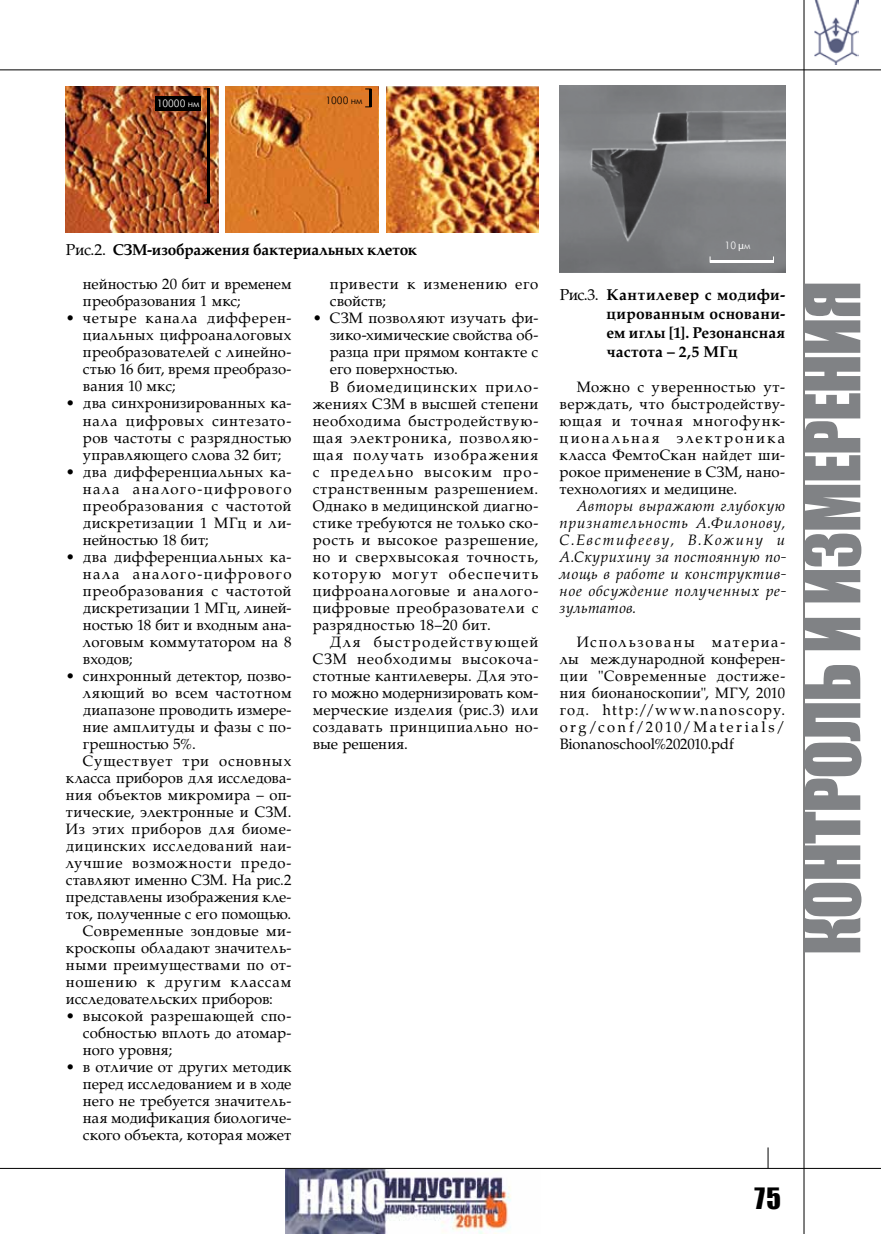
<style>
.page{position:relative;width:881px;height:1234px;background:#fff}
.page>*{position:absolute;margin:0;border:0;box-sizing:border-box;transform-origin:0 0}
.t1{font:70.5px "Impact";letter-spacing:-.02em;color:#808285}
.t2{font:27px "Impact";color:#000}
.t3{font:700 15.75px/18.9px "AG Palatial C";letter-spacing:.005em;color:#000;text-align:justify}
.t4{font:15px/17px "AG Palatial C";letter-spacing:.02em;color:#000;text-align:justify}
.t5{font:15px/17px "AG Palatial C";color:#000}
.t6{font:italic 15px/17px "AG Palatial C";letter-spacing:.045em;color:#000;text-align:justify}
.t7{font:15px/17px "AG Palatial C";letter-spacing:.04em;color:#000}
.t8{font:15px "AG Palatial C";letter-spacing:.045em;color:#000}
.t9{font:15px "AG Palatial C";letter-spacing:-.01em;color:#000}
.t10{font:15px "AG Palatial C";letter-spacing:.055em;color:#000}
.t11{font:15px "AG Palatial C";letter-spacing:.05em;color:#000}
.t12{font:15px "AG Palatial C";letter-spacing:.065em;color:#000}
.t13{font:15px "AG Palatial C";letter-spacing:.08em;color:#000}
.t14{font:15px "AG Palatial C";letter-spacing:.075em;color:#000}
.t15{font:15px "AG Palatial C";letter-spacing:.085em;color:#000}
.t16{font:15px "AG Palatial C";letter-spacing:.06em;color:#000}
.t17{font:10.5px "Futuris Light C";color:#fff}
.t18{font:10.5px "Futuris Light C";color:#000}
.s1{font-weight:400}
.s2{font-family:"Myriad Pro"}
</style>
<div class="page">
<svg style="left:767px;top:1147px;width:1px;height:20px"></svg>
<img style="left:814px;top:0;width:43px;height:65px">
<hr style="left:803px;top:0;width:1px;height:1233px;background:#000">
<hr style="left:0;top:1167px;width:880px;height:1px;background:#000">
<hr style="left:0;top:69px;width:880px;height:1px;background:#000">
<img style="left:285px;top:1168px;width:255px;height:65px">
<img style="left:559px;top:85px;width:225px;height:187px">
<hr style="left:709px;top:260px;width:64px;height:2px;background:#fff">
<img style="left:66px;top:86px;width:152px;height:146px">
<img style="left:226px;top:86px;width:152px;height:146px">
<img style="left:386px;top:86px;width:152px;height:146px">
<hr style="left:207px;top:89px;width:3px;height:114px;background:#000">
<hr style="left:368px;top:89px;width:3px;height:18px;background:#000">
<div style="left:156px;top:96px;width:45px;height:15px;background:#000"></div>
<p class="t17" style="left:157px;top:98px;width:44px">10000 нм</p>
<p class="t18" style="left:325px;top:94px;width:39px">1000 нм</p>
<p class="t3" style="left:66px;top:240px;width:352px"><span class="s1">Рис.2.</span> СЗМ-изображения бактериальных клеток</p>
<p class="t5" style="left:83px;top:276px;width:210px">нейностью 20 бит и временем преобразования 1 мкс;</p>
<p class="t4" style="left:83px;top:310px;width:210px;text-indent:-17px">• четыре канала дифферен&shy;циальных цифроаналоговых преобразователей с линейно&shy;стью 16 бит, время преобразо&shy;вания 10 мкс;</p>
<p class="t4" style="left:83px;top:395px;width:210px;text-indent:-17px">• два синхронизированных ка&shy;нала цифровых синтезато&shy;ров частоты с разрядностью управляющего слова 32 бит;</p>
<p class="t4" style="left:83px;top:463px;width:210px;text-indent:-17px">• два дифференциальных ка&shy;нала аналого-цифрового преобразования с частотой дискретизации 1 МГц и ли&shy;нейностью 18 бит;</p>
<p class="t4" style="left:83px;top:548px;width:210px;text-indent:-17px">• два дифференциальных ка&shy;нала аналого-цифрового преобразования с частотой дискретизации 1 МГц, линей&shy;ностью 18 бит и входным ана&shy;логовым коммутатором на 8 входов;</p>
<p class="t4" style="left:66px;top:667px;width:227px">• синхронный детектор, позво-</p>
<p class="t4" style="left:83px;top:684px;width:210px">ляющий во всем частотном</p>
<p class="t4" style="left:83px;top:701px;width:210px">диапазоне проводить измере-</p>
<p class="t4" style="left:83px;top:718px;width:210px">ние амплитуды и фазы с по-</p>
<p class="t4" style="left:83px;top:735px;width:114px">грешностью 5%.</p>
<p class="t12" style="left:83px;top:752px;width:210px">Существует три основных</p>
<p class="t5" style="left:66px;top:769px;width:227px">класса приборов для исследова-</p>
<p class="t4" style="left:66px;top:786px;width:227px">ния объектов микромира – оп-</p>
<p class="t4" style="left:66px;top:803px;width:227px">тические, электронные и СЗМ.</p>
<p class="t4" style="left:66px;top:820px;width:227px">Из этих приборов для биоме-</p>
<p class="t7" style="left:66px;top:837px;width:227px">дицинских исследований наи-</p>
<p class="t10" style="left:66px;top:854px;width:227px">лучшие возможности предо-</p>
<p class="t5" style="left:66px;top:871px;width:227px">ставляют именно СЗМ. На рис.2</p>
<p class="t5" style="left:66px;top:888px;width:227px">представлены изображения кле-</p>
<p class="t9" style="left:66px;top:905px;width:226px">ток, полученные с его помощью.</p>
<p class="t4" style="left:83px;top:922px;width:210px">Современные зондовые ми-</p>
<p class="t4" style="left:66px;top:939px;width:227px">кроскопы обладают значитель-</p>
<p class="t4" style="left:66px;top:956px;width:227px">ными преимуществами по от-</p>
<p class="t16" style="left:66px;top:973px;width:227px">ношению к другим классам</p>
<p class="t4" style="left:66px;top:990px;width:208px">исследовательских приборов:</p>
<p class="t4" style="left:83px;top:1007px;width:210px;text-indent:-17px">• высокой разрешающей спо&shy;собностью вплоть до атомар&shy;ного уровня;</p>
<p class="t4" style="left:83px;top:1058px;width:210px;text-indent:-17px">• в отличие от других методик перед исследованием и в ходе него не требуется значитель&shy;ная модификация биологиче&shy;ского объекта, которая может</p>
<p class="t7" style="left:330px;top:276px;width:210px">привести к изменению его свойств;</p>
<p class="t4" style="left:313px;top:310px;width:227px">• СЗМ позволяют изучать фи-</p>
<p class="t4" style="left:330px;top:327px;width:210px">зико-химические свойства об-</p>
<p class="t5" style="left:330px;top:344px;width:210px">разца при прямом контакте с</p>
<p class="t5" style="left:330px;top:361px;width:129px">его поверхностью.</p>
<p class="t12" style="left:330px;top:377px;width:210px">В биомедицинских прило-</p>
<p class="t4" style="left:313px;top:395px;width:227px">жениях СЗМ в высшей степени</p>
<p class="t7" style="left:313px;top:412px;width:227px">необходима быстродействую-</p>
<p class="t10" style="left:313px;top:428px;width:227px">щая электроника, позволяю-</p>
<p class="t14" style="left:313px;top:445px;width:227px">щая получать изображения</p>
<p class="t13" style="left:313px;top:462px;width:227px">с предельно высоким про-</p>
<p class="t7" style="left:313px;top:480px;width:227px">странственным разрешением.</p>
<p class="t4" style="left:313px;top:497px;width:227px">Однако в медицинской диагно-</p>
<p class="t4" style="left:313px;top:514px;width:227px">стике требуются не только ско-</p>
<p class="t8" style="left:313px;top:530px;width:227px">рость и высокое разрешение,</p>
<p class="t11" style="left:313px;top:547px;width:227px">но и сверхвысокая точность,</p>
<p class="t15" style="left:313px;top:564px;width:227px">которую могут обеспечить</p>
<p class="t8" style="left:313px;top:582px;width:226px">цифроаналоговые и аналого-</p>
<p class="t8" style="left:313px;top:599px;width:227px">цифровые преобразователи с</p>
<p class="t4" style="left:313px;top:616px;width:179px">разрядностью 18–20 бит.</p>
<p class="t13" style="left:330px;top:633px;width:210px">Для быстродействующей</p>
<p class="t11" style="left:313px;top:650px;width:227px">СЗМ необходимы высокоча-</p>
<p class="t4" style="left:313px;top:667px;width:227px">стотные кантилеверы. Для это-</p>
<p class="t9" style="left:313px;top:684px;width:227px">го можно модернизировать ком-</p>
<p class="t4" style="left:313px;top:701px;width:227px">мерческие изделия (рис.3) или</p>
<p class="t4" style="left:313px;top:718px;width:227px">создавать принципиально но-</p>
<p class="t5" style="left:313px;top:735px;width:97px">вые решения.</p>
<p class="t17" style="left:724px;top:240px;width:27px">10 <span class="s2">μ</span>м</p>
<p class="t3" style="left:606px;top:285px;width:180px;text-indent:-47px"><span class="s1">Рис.3.</span> Кантилевер с модифи&shy;цированным основани&shy;ем иглы [1]. Резонансная частота – 2,5 МГц</p>
<p class="t4" style="left:559px;top:378px;width:227px;text-indent:17px">Можно с уверенностью ут&shy;верждать, что быстродейству&shy;ющая и точная многофунк&shy;циональная электроника класса ФемтоСкан найдет ши&shy;рокое применение в СЗМ, нано&shy;технологиях и медицине.</p>
<p class="t6" style="left:559px;top:497px;width:227px;text-indent:17px">Авторы выражают глубокую признательность А.Филонову, С.Евстифееву, В.Кожину и А.Скурихину за постоянную по&shy;мощь в работе и конструктив&shy;ное обсуждение полученных ре&shy;зультатов.</p>
<p class="t4" style="left:559px;top:633px;width:227px;text-indent:17px">Использованы материа&shy;лы международной конферен&shy;ции "Современные достиже&shy;ния бионаноскопии", МГУ, 2010 год. http://www.nanoscopy. org/conf/2010/Materials/ Bionanoschool%202010.pdf</p>
<h1 class="t1" style="left:777px;top:955px;width:675px;rotate:-90deg">Контроль и измерения</h1>
<h2 class="t2" style="left:754px;top:1176px;width:28px">75</h2>
</div>
